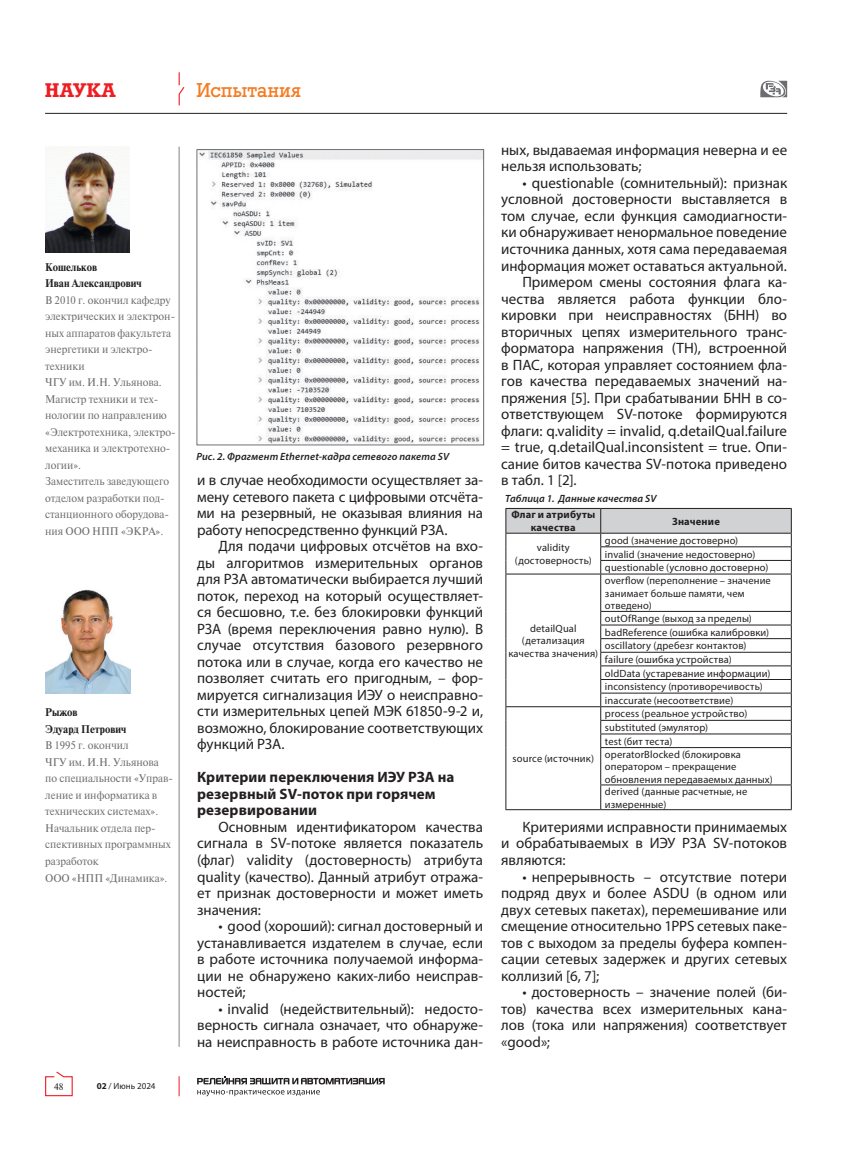
<style>
.page{position:relative;width:851px;height:1149px;background:#fff}
.page>*{position:absolute;margin:0;border:0;box-sizing:border-box;transform-origin:0 0}
.Подраздел{font:19.5px "Rodeo";letter-spacing:.015em;color:#f47b21}
.t1{font:700 19.5px "Rodeo";letter-spacing:.055em;color:#ee1d23}
.Текст_Новый_10_пт{font:15px/16.5px "Myriad Pro";color:#231f20;text-align:justify}
.Текст_Новый_10_пт-2{font:700 15px/16.5px "Myriad Pro";letter-spacing:.005em;color:#231f20}
.Текст_Новый_10_пт-3{font:10.5px/12.6px "Myriad Pro";letter-spacing:.015em;color:#231f20}
.Авторы{font:10.5px/16.5px "Newton C";color:#6c6d70;scale:.96 1}
.Подписи_к_рисункам{font:italic 600 10.5px "Myriad Pro";letter-spacing:.015em;color:#231f20}
.Авторы-2{font:700 10.5px "Newton C";color:#231f20;scale:.96 1}
.Текст_Новый_10_пт-4{font:700 10.5px/12.6px "Myriad Pro";letter-spacing:.02em;color:#231f20;text-align:center}
.t2{font:9px "Myriad Pro";letter-spacing:.005em;color:#231f20}
.t3{font:9px "Newton C";color:#231f20}
.s1{font-weight:700}
</style>
<div class="page">
<svg style="left:45px;top:1071px;width:28px;height:25px"></svg>
<hr style="left:179px;top:147px;width:1px;height:899px;background:#808285">
<svg style="left:760px;top:81px;width:27px;height:16px"></svg>
<svg style="left:179px;top:1076px;width:1px;height:19px"></svg>
<svg style="left:197px;top:1076px;width:187px;height:20px"></svg>
<hr style="left:45px;top:113px;width:742px;height:1px;background:#231f20">
<svg style="left:178px;top:72px;width:7px;height:34px"></svg>
<img style="left:45px;top:589px;width:85px;height:104px">
<img style="left:45px;top:146px;width:84px;height:106px">
<img style="left:196px;top:149px;width:289px;height:296px">
<hr style="left:505px;top:573px;width:95px;height:1px;background:#231f20">
<hr style="left:505px;top:574px;width:1px;height:37px;background:#231f20">
<hr style="left:600px;top:573px;width:191px;height:1px;background:#231f20">
<hr style="left:600px;top:574px;width:1px;height:37px;background:#231f20">
<hr style="left:790px;top:574px;width:1px;height:37px;background:#231f20">
<hr style="left:600px;top:611px;width:191px;height:1px;background:#231f20">
<hr style="left:600px;top:624px;width:191px;height:1px;background:#231f20">
<hr style="left:600px;top:638px;width:191px;height:1px;background:#231f20">
<hr style="left:600px;top:651px;width:191px;height:1px;background:#231f20">
<hr style="left:600px;top:665px;width:191px;height:1px;background:#231f20">
<hr style="left:600px;top:679px;width:191px;height:1px;background:#231f20">
<hr style="left:600px;top:692px;width:191px;height:1px;background:#231f20">
<hr style="left:505px;top:706px;width:95px;height:1px;background:#231f20">
<hr style="left:600px;top:706px;width:191px;height:1px;background:#231f20">
<hr style="left:600px;top:719px;width:191px;height:1px;background:#231f20">
<svg style="left:505px;top:611px;width:1px;height:136px"></svg>
<hr style="left:600px;top:733px;width:191px;height:1px;background:#231f20">
<svg style="left:600px;top:611px;width:1px;height:136px"></svg>
<svg style="left:790px;top:611px;width:1px;height:136px"></svg>
<hr style="left:505px;top:747px;width:1px;height:37px;background:#231f20">
<hr style="left:600px;top:747px;width:191px;height:1px;background:#231f20">
<hr style="left:600px;top:747px;width:1px;height:37px;background:#231f20">
<hr style="left:790px;top:747px;width:1px;height:37px;background:#231f20">
<svg style="left:505px;top:784px;width:1px;height:25px"></svg>
<hr style="left:600px;top:784px;width:191px;height:1px;background:#231f20">
<svg style="left:600px;top:785px;width:1px;height:24px"></svg>
<svg style="left:790px;top:785px;width:1px;height:24px"></svg>
<hr style="left:505px;top:809px;width:95px;height:1px;background:#231f20">
<hr style="left:600px;top:809px;width:191px;height:1px;background:#231f20">
<svg style="left:505px;top:508px;width:286px;height:65px"></svg>
<hr style="left:505px;top:532px;width:95px;height:1px;background:#231f20">
<hr style="left:600px;top:532px;width:191px;height:1px;background:#231f20">
<h1 class="t1" style="left:45px;top:79px;width:72px">НАУКА</h1>
<p class="Авторы-2" style="left:45px;top:260px;width:55px">Кошельков</p>
<p class="Авторы-2" style="left:45px;top:277px;width:102px">Иван Александрович</p>
<p class="Авторы" style="left:45px;top:291px;width:137px">В 2010 г. окончил кафедру электрических и электрон&shy;ных аппаратов факультета энергетики и электро&shy;техники</p>
<p class="Авторы" style="left:45px;top:374px;width:123px">ЧГУ им. И.Н. Ульянова.</p>
<p class="Авторы" style="left:45px;top:390px;width:137px">Магистр техники и тех&shy;нологии по направлению «Электротехника, электро&shy;механика и электротехно&shy;логии».</p>
<p class="Авторы" style="left:45px;top:473px;width:130px">Заместитель заведующего отделом разработки под&shy;станционного оборудова&shy;ния ООО НПП «ЭКРА».</p>
<p class="Авторы-2" style="left:45px;top:706px;width:35px">Рыжов</p>
<p class="Авторы-2" style="left:45px;top:722px;width:86px">Эдуард Петрович</p>
<p class="Авторы" style="left:45px;top:737px;width:88px">В 1995 г. окончил</p>
<p class="Авторы" style="left:45px;top:753px;width:120px">ЧГУ им. И.Н. Ульянова</p>
<p class="Авторы" style="left:45px;top:770px;width:134px">по специальности «Управ&shy;ление и информатика в технических системах».</p>
<p class="Авторы" style="left:45px;top:819px;width:132px">Начальник отдела пер&shy;спективных программных разработок<br>ООО «НПП «Динамика».</p>
<p class="t3" style="left:54px;top:1080px;width:11px">48</p>
<p class="t2" style="left:97px;top:1079px;width:60px"><span class="s1">02</span> / Июнь 2024</p>
<p class="Подраздел" style="left:196px;top:79px;width:106px">Испытания</p>
<p class="Подписи_к_рисункам" style="left:196px;top:450px;width:254px">Рис. 2. Фрагмент Ethernet-кадра сетевого пакета SV</p>
<p class="Текст_Новый_10_пт" style="left:197px;top:471px;width:287px">и в случае необходимости осуществляет за&shy;мену сетевого пакета с цифровыми отсчёта&shy;ми на резервный, не оказывая влияния на работу непосредственно функций РЗА.</p>
<p class="Текст_Новый_10_пт" style="left:197px;top:537px;width:287px;text-indent:21px">Для подачи цифровых отсчётов на вхо&shy;ды алгоритмов измерительных органов для РЗА автоматически выбирается лучший поток, переход на который осуществляет&shy;ся бесшовно, т.е. без блокировки функций РЗА (время переключения равно нулю). В случае отсутствия базового резервного потока или в случае, когда его качество не позволяет считать его пригодным, – фор&shy;мируется сигнализация ИЭУ о неисправно&shy;сти измерительных цепей МЭК 61850-9-2 и, возможно, блокирование соответствующих функций РЗА.</p>
<p class="Текст_Новый_10_пт-2" style="left:197px;top:768px;width:259px">Критерии переключения ИЭУ РЗА на резервный SV-поток при горячем резервировании</p>
<p class="Текст_Новый_10_пт" style="left:197px;top:818px;width:287px;text-indent:21px">Основным идентификатором качества сигнала в SV-потоке является показатель (флаг) validity (достоверность) атрибута quality (качество). Данный атрибут отража&shy;ет признак достоверности и может иметь значения:</p>
<p class="Текст_Новый_10_пт" style="left:197px;top:917px;width:287px;text-indent:21px">• good (хороший): сигнал достоверный и устанавливается издателем в случае, если в работе источника получаемой информа&shy;ции не обнаружено каких-либо неисправ&shy;ностей;</p>
<p class="Текст_Новый_10_пт" style="left:197px;top:999px;width:287px;text-indent:21px">• invalid (недействительный): недосто&shy;верность сигнала означает, что обнаруже&shy;на неисправность в работе источника дан-</p>
<p class="Текст_Новый_10_пт" style="left:501px;top:141px;width:287px">ных, выдаваемая информация неверна и ее нельзя использовать;</p>
<p class="Текст_Новый_10_пт" style="left:501px;top:174px;width:287px;text-indent:21px">• questionable (сомнительный): признак условной достоверности выставляется в том случае, если функция самодиагности&shy;ки обнаруживает ненормальное поведение источника данных, хотя сама передаваемая информация может оставаться актуальной.</p>
<p class="Текст_Новый_10_пт" style="left:501px;top:273px;width:287px;text-indent:21px">Примером смены состояния флага ка&shy;чества является работа функции бло&shy;кировки при неисправностях (БНН) во вторичных цепях измерительного транс&shy;форматора напряжения (ТН), встроенной в ПАС, которая управляет состоянием фла&shy;гов качества передаваемых значений на&shy;пряжения [5]. При срабатывании БНН в со&shy;ответствующем SV-потоке формируются флаги: q.validity = invalid, q.detailQual.failure = true, q.detailQual.inconsistent = true. Опи&shy;сание битов качества SV-потока приведено в табл. 1 [2].</p>
<p class="Подписи_к_рисункам" style="left:505px;top:491px;width:153px">Таблица 1. Данные качества SV</p>
<p class="Текст_Новый_10_пт-4" style="left:511px;top:508px;width:85px">Флаг и атрибуты качества</p>
<p class="Текст_Новый_10_пт-4" style="left:672px;top:514px;width:49px">Значение</p>
<p class="Текст_Новый_10_пт-3" style="left:515px;top:541px;width:78px;text-align:center">validity (достоверность)</p>
<p class="Текст_Новый_10_пт-3" style="left:605px;top:534px;width:135px">good (значение достоверно)</p>
<p class="Текст_Новый_10_пт-3" style="left:605px;top:547px;width:152px">invalid (значение недостоверно)</p>
<p class="Текст_Новый_10_пт-3" style="left:605px;top:561px;width:165px">questionable (условно достоверно)</p>
<p class="Текст_Новый_10_пт-3" style="left:605px;top:574px;width:167px">overflow (переполнение – значение занимает больше памяти, чем отведено)</p>
<p class="Текст_Новый_10_пт-3" style="left:605px;top:612px;width:148px">outOfRange (выход за пределы)</p>
<p class="Текст_Новый_10_пт-3" style="left:605px;top:625px;width:166px">badReference (ошибка калибровки)</p>
<p class="Текст_Новый_10_пт-3" style="left:605px;top:639px;width:143px">oscillatory (дребезг контактов)</p>
<p class="Текст_Новый_10_пт-3" style="left:605px;top:652px;width:128px">failure (ошибка устройства)</p>
<p class="Текст_Новый_10_пт-3" style="left:605px;top:666px;width:167px">oldData (устаревание информации)</p>
<p class="Текст_Новый_10_пт-3" style="left:605px;top:680px;width:159px">inconsistency (противоречивость)</p>
<p class="Текст_Новый_10_пт-3" style="left:605px;top:693px;width:130px">inaccurate (несоответствие)</p>
<p class="Текст_Новый_10_пт-3" style="left:508px;top:621px;width:91px;text-align:center">detailQual (детализация качества значения)</p>
<p class="Текст_Новый_10_пт-3" style="left:512px;top:752px;width:83px">source (источник)</p>
<p class="Текст_Новый_10_пт-3" style="left:605px;top:707px;width:144px">process (реальное устройство)</p>
<p class="Текст_Новый_10_пт-3" style="left:605px;top:721px;width:105px">substituted (эмулятор)</p>
<p class="Текст_Новый_10_пт-3" style="left:605px;top:734px;width:69px">test (бит теста)</p>
<p class="Текст_Новый_10_пт-3" style="left:605px;top:747px;width:169px">operatorBlocked (блокировка оператором – прекращение обновления передаваемых данных)</p>
<p class="Текст_Новый_10_пт-3" style="left:605px;top:784px;width:144px">derived (данные расчетные, не измеренные)</p>
<p class="Текст_Новый_10_пт" style="left:501px;top:818px;width:287px;text-indent:21px">Критериями исправности принимаемых и обрабатываемых в ИЭУ РЗА SV-потоков являются:</p>
<p class="Текст_Новый_10_пт" style="left:501px;top:867px;width:287px;text-indent:21px">• непрерывность – отсутствие потери подряд двух и более ASDU (в одном или двух сетевых пакетах), перемешивание или смещение относительно 1PPS сетевых паке&shy;тов с выходом за пределы буфера компен&shy;сации сетевых задержек и других сетевых коллизий [6, 7];</p>
<p class="Текст_Новый_10_пт" style="left:501px;top:983px;width:287px;text-indent:21px">• достоверность – значение полей (би&shy;тов) качества всех измерительных кана&shy;лов (тока или напряжения) соответствует «good»;</p>
</div>
